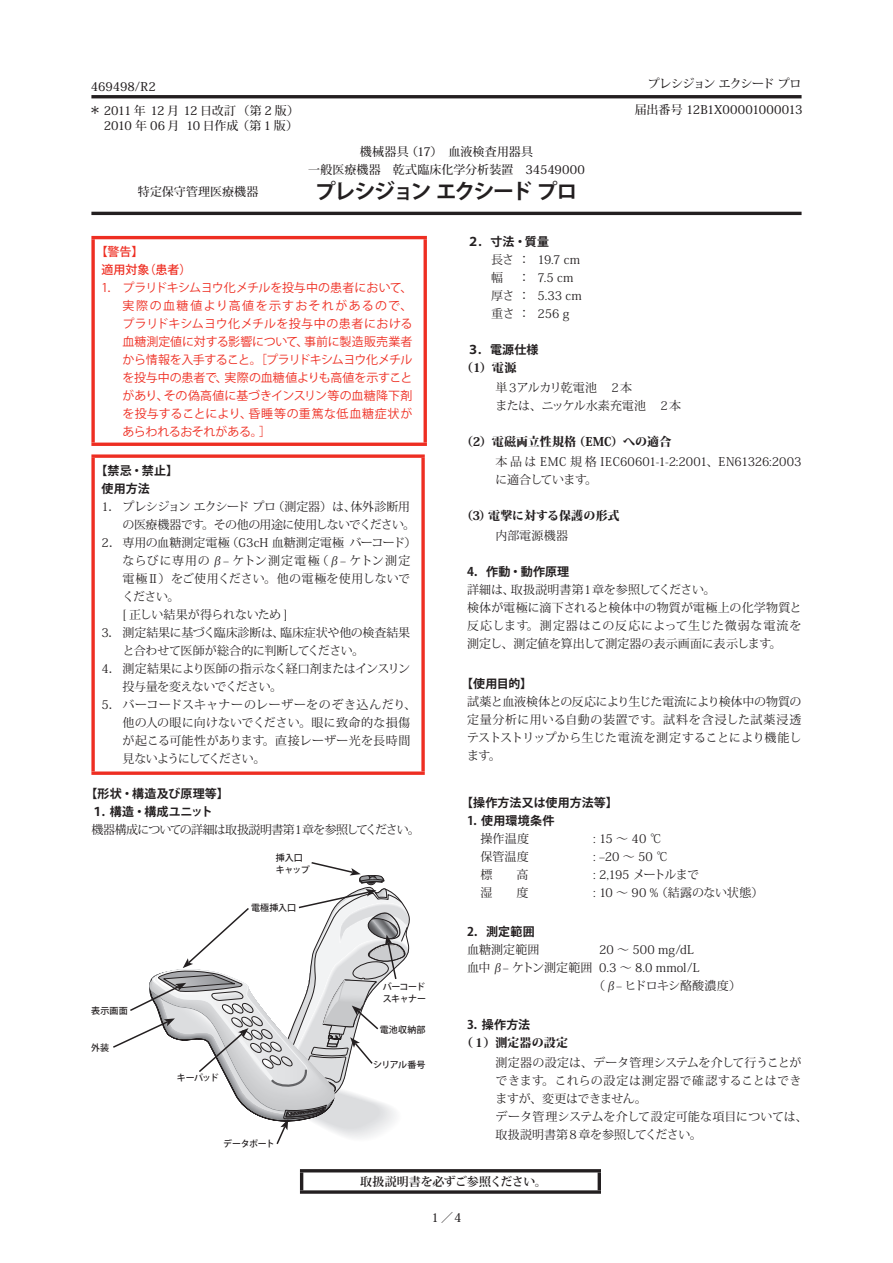
<style>
.page{position:relative;width:893px;height:1263px;background:#fff}
.page>*{position:absolute;margin:0;border:0;box-sizing:border-box;transform-origin:0 0}
.t1{font:700 21px "Koz Go Pro";letter-spacing:-.085em;color:#231f20}
.t2{font:12px/18px "Koz Min Pro";letter-spacing:-.01em;color:#231f20}
.t3{font:12px/18px "Koz Go Pro";letter-spacing:.005em;color:#ee2e22;text-align:justify}
.t4{font:700 12px/18px "Koz Go Pro";letter-spacing:.015em;color:#231f20}
.t5{font:500 12px/18px "Koz Min Pro";color:#231f20;text-align:center}
.t6{font:800 12px "Koz Min Pro";letter-spacing:.01em;color:#231f20}
.t7{font:12px "Koz Min Pro";letter-spacing:-.065em;color:#231f20}
.t8{font:500 12px "Koz Min Pro";letter-spacing:-.035em;color:#231f20}
.t9{font:12px/18px "Koz Min Pro";letter-spacing:-.07em;color:#231f20}
.t10{font:12px "Koz Min Pro";letter-spacing:-.04em;color:#231f20}
.t11{font:12px "Koz Min Pro";letter-spacing:-.06em;color:#231f20}
.t12{font:12px "Koz Min Pro";letter-spacing:.035em;color:#231f20}
.t13{font:12px "Koz Min Pro";letter-spacing:.07em;color:#231f20}
.t14{font:12px "Koz Min Pro";letter-spacing:.01em;color:#231f20}
.t15{font:12px "Koz Min Pro";letter-spacing:-.03em;color:#231f20}
.t16{font:700 12px "Koz Min Pro";letter-spacing:-.02em;color:#231f20}
.t17{font:12px "Koz Min Pro";letter-spacing:-.035em;color:#231f20}
.t18{font:12px "Koz Min Pro";letter-spacing:-.045em;color:#231f20}
.t19{font:500 12px "Koz Min Pro";letter-spacing:-.065em;color:#231f20}
.t20{font:12px "Koz Min Pro";letter-spacing:-.105em;color:#231f20}
.t21{font:500 12px/18px "Koz Go Pro";color:#ee2e22}
.t22{font:500 9px/12px "Koz Go Pro";letter-spacing:-.02em;color:#231f20}
.t23{font:500 9px/12px "Koz Go Pro";letter-spacing:-.05em;color:#231f20}
.s1{font-size:21px}
</style>
<div class="page">
<hr style="left:91px;top:95px;width:710px;height:3px;background:#231f20">
<hr style="left:300px;top:1169px;width:301px;height:3px;background:#231f20">
<hr style="left:300px;top:1172px;width:3px;height:18px;background:#231f20">
<hr style="left:598px;top:1172px;width:3px;height:18px;background:#231f20">
<svg style="left:300px;top:1190px;width:301px;height:4px"></svg>
<hr style="left:91px;top:212px;width:710px;height:3px;background:#231f20">
<hr style="left:91px;top:236px;width:336px;height:3px;background:#ee2e22">
<svg style="left:91px;top:239px;width:4px;height:204px"></svg>
<hr style="left:424px;top:239px;width:3px;height:204px;background:#ee2e22">
<hr style="left:91px;top:443px;width:336px;height:3px;background:#ee2e22">
<svg style="left:91px;top:454px;width:334px;height:4px"></svg>
<svg style="left:91px;top:458px;width:4px;height:313px"></svg>
<svg style="left:421px;top:458px;width:4px;height:313px"></svg>
<svg style="left:91px;top:771px;width:334px;height:4px"></svg>
<svg style="left:113px;top:862px;width:297px;height:282px"></svg>
<p class="t5" style="left:91px;top:77px;width:67px">469498/R2</p>
<p class="t19" style="left:648px;top:75px;width:155px">プレシジョン エクシード プロ</p>
<p class="t8" style="left:90px;top:102px;width:210px"><span class="s1">*</span> 2011年 12 月 12 日改訂（第 2 版）</p>
<p class="t8" style="left:104px;top:116px;width:196px">2010 年 06 月 10 日作成（第 1 版）</p>
<p class="t5" style="left:138px;top:182px;width:122px">特定保守管理医療機器</p>
<p class="t5" style="left:308px;top:142px;width:278px">機械器具 （17）　血液検査用器具<br>一般医療機器　乾式臨床化学分析装置　34549000</p>
<h1 class="t1" style="left:315px;top:178px;width:264px">プレシジョン エクシード プロ</h1>
<p class="t5" style="left:635px;top:100px;width:169px">届出番号 12B1X00001000013</p>
<p class="t21" style="left:102px;top:243px;width:91px;text-indent:-6px">【警告】<br>適用対象（患者）</p>
<p class="t3" style="left:123px;top:279px;width:291px;text-indent:-21px">1． プラリドキシムヨウ化メチルを投与中の患者において、実際の血糖値より高値を示すおそれがあるので、プラリドキシムヨウ化メチルを投与中の患者における血糖測定値に対する影響について、事前に製造販売業者から情報を入手すること。［プラリドキシムヨウ化メチルを投与中の患者で、実際の血糖値よりも高値を示すことがあり、その偽高値に基づきインスリン等の血糖降下剤を投与することにより、昏睡等の重篤な低血糖症状があらわれるおそれがある。］</p>
<p class="t4" style="left:102px;top:463px;width:78px;text-indent:-6px">【禁忌・禁止】使用方法</p>
<p class="t2" style="left:102px;top:497px;width:310px">1． プレシジョンエクシードプロ（測定器）は、体外診断用</p>
<p class="t11" style="left:123px;top:516px;width:294px">の医療機器です。その他の用途に使用しないでください。</p>
<p class="t2" style="left:102px;top:533px;width:316px">2． 専用の血糖測定電極（G3cH 血糖測定電極バーコード）</p>
<p class="t13" style="left:123px;top:552px;width:289px">ならびに専用のβ– ケトン測定電極（β– ケトン測定</p>
<p class="t2" style="left:123px;top:569px;width:289px">電極Ⅱ）をご使用ください。他の電極を使用しないで</p>
<p class="t2" style="left:123px;top:587px;width:58px">ください。</p>
<p class="t17" style="left:123px;top:606px;width:166px">[ 正しい結果が得られないため ]</p>
<p class="t2" style="left:102px;top:623px;width:310px">3． 測定結果に基づく臨床診断は、臨床症状や他の検査結果</p>
<p class="t15" style="left:123px;top:642px;width:243px">と合わせて医師が総合的に判断してください。</p>
<p class="t10" style="left:102px;top:660px;width:310px">4． 測定結果により医師の指示なく経口剤またはインスリン</p>
<p class="t18" style="left:123px;top:678px;width:161px">投与量を変えないでください。</p>
<p class="t12" style="left:102px;top:696px;width:316px">5． バーコードスキャナーのレーザーをのぞき込んだり、</p>
<p class="t14" style="left:123px;top:714px;width:289px">他の人の眼に向けないでください。眼に致命的な損傷</p>
<p class="t2" style="left:123px;top:731px;width:289px">が起こる可能性があります。直接レーザー光を長時間</p>
<p class="t20" style="left:123px;top:750px;width:144px">見ないようにしてください。</p>
<p class="t4" style="left:91px;top:785px;width:139px;text-indent:-6px">【形状・構造及び原理等】<br>１．構造・構成ユニット</p>
<p class="t7" style="left:91px;top:821px;width:330px">機器構成についての詳細は取扱説明書第１章を参照してください。</p>
<p class="t22" style="left:276px;top:852px;width:35px">挿入口キャップ</p>
<p class="t22" style="left:91px;top:1005px;width:38px">表示画面</p>
<p class="t22" style="left:91px;top:1042px;width:20px">外装</p>
<p class="t22" style="left:251px;top:902px;width:47px">電極挿入口</p>
<p class="t22" style="left:177px;top:1072px;width:44px">キーパッド</p>
<p class="t22" style="left:223px;top:1138px;width:53px">データポート</p>
<p class="t23" style="left:383px;top:981px;width:45px">バーコードスキャナー</p>
<p class="t22" style="left:380px;top:1024px;width:47px">電池収納部</p>
<p class="t22" style="left:373px;top:1059px;width:54px">シリアル番号</p>
<p class="t4" style="left:467px;top:233px;width:84px">２．寸法・質量</p>
<p class="t2" style="left:491px;top:250px;width:91px">長さ ： 19.7 cm幅</p>
<p class="t2" style="left:491px;top:268px;width:92px;text-indent:27px">： 7.5 cm厚さ ： 5.33 cm重さ ： 256 g</p>
<p class="t4" style="left:467px;top:341px;width:73px">３．電源仕様</p>
<p class="t6" style="left:461px;top:358px;width:57px">（1）電源</p>
<p class="t9" style="left:495px;top:378px;width:187px">単３アルカリ乾電池　２本<br>または、ニッケル水素充電池　２本</p>
<p class="t6" style="left:461px;top:432px;width:212px">（2）電磁両立性規格（EMC）への適合</p>
<p class="t2" style="left:495px;top:452px;width:307px">本品は EMC 規格 IEC60601-1-2:2001、EN61326:2003に適合しています。</p>
<p class="t6" style="left:461px;top:507px;width:160px">（3）電撃に対する保護の形式</p>
<p class="t2" style="left:495px;top:526px;width:74px">内部電源機器</p>
<p class="t4" style="left:467px;top:563px;width:104px">4．作動・動作原理</p>
<p class="t2" style="left:467px;top:580px;width:336px">詳細は、取扱説明書第１章を参照してください。<br>検体が電極に滴下されると検体中の物質が電極上の化学物質と反応します。測定器はこの反応によって生じた微弱な電流を測定し、測定値を算出して測定器の表示画面に表示します。</p>
<p class="t4" style="left:461px;top:676px;width:73px">【使用目的】</p>
<p class="t2" style="left:467px;top:693px;width:336px;text-align:justify">試薬と血液検体との反応により生じた電流により検体中の物質の定量分析に用いる自動の装置です。試料を含浸した試薬浸透テストストリップから生じた電流を測定することにより機能します。</p>
<p class="t4" style="left:467px;top:794px;width:152px;text-indent:-6px">【操作方法又は使用方法等】<br>1．使用環境条件</p>
<p class="t2" style="left:481px;top:829px;width:50px">操作温度</p>
<p class="t2" style="left:593px;top:829px;width:70px">:15～40℃</p>
<p class="t2" style="left:481px;top:847px;width:50px">保管温度</p>
<p class="t2" style="left:593px;top:847px;width:77px">:–20～50℃</p>
<p class="t2" style="left:481px;top:865px;width:49px">標　　高</p>
<p class="t7" style="left:593px;top:866px;width:108px">: 2,195 メートルまで</p>
<p class="t2" style="left:481px;top:883px;width:49px">湿　　度</p>
<p class="t2" style="left:593px;top:883px;width:172px">: 10 ～ 90 %（結露のない状態）</p>
<p class="t4" style="left:467px;top:923px;width:69px">2．測定範囲</p>
<p class="t2" style="left:467px;top:940px;width:74px">血糖測定範囲</p>
<p class="t2" style="left:599px;top:940px;width:96px">20 ～ 500 mg/dL</p>
<p class="t2" style="left:467px;top:958px;width:234px">血中β– ケトン測定範囲 0.3 ～ 8.0 mmol/L</p>
<p class="t2" style="left:593px;top:976px;width:149px">（β– ヒドロキシ酪酸濃度）</p>
<p class="t4" style="left:467px;top:1016px;width:65px">3．操作方法</p>
<p class="t6" style="left:461px;top:1033px;width:108px">（１）測定器の設定</p>
<p class="t2" style="left:495px;top:1053px;width:314px">測定器の設定は、データ管理システムを介して行うことができます。これらの設定は測定器で確認することはできますが、変更はできません。<br>データ管理システムを介して設定可能な項目については、取扱説明書第８章を参照してください。</p>
<p class="t16" style="left:360px;top:1173px;width:188px">取扱説明書を必ずご参照ください。</p>
<p class="t5" style="left:431px;top:1207px;width:32px">1／4</p>
</div>
